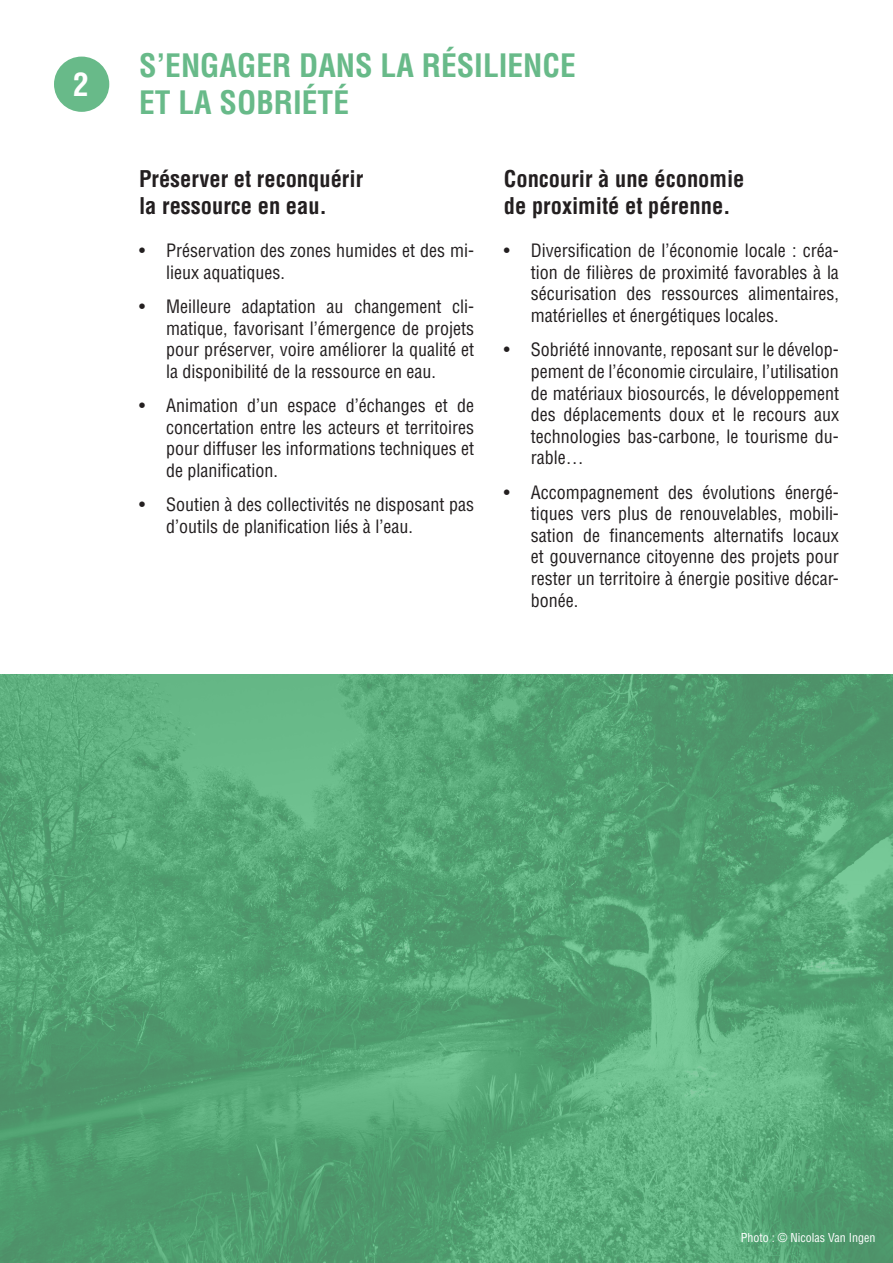
<style>
.page{position:relative;width:893px;height:1263px;background:#fff}
.page>*{position:absolute;margin:0;border:0;box-sizing:border-box;transform-origin:0 0}
.t1{font:700 condensed 31.5px "Helvetica LT Std";color:#68ba89}
.t2{font:700 condensed 31.5px "Helvetica LT Std";color:#fff}
.t3{font:700 condensed 22.5px "Helvetica LT Std";color:#231f20}
.t4{font:condensed 18px/21.6px "Helvetica LT Std";color:#231f20;text-align:justify}
.t5{font:condensed 12px "Helvetica LT Std";color:#fff}
</style>
<div class="page">
<div style="left:54px;top:57px;width:55px;height:55px;background:#68ba89;border-radius:50%"></div>
<img style="left:0;top:675px;width:893px;height:588px">
<p class="t2" style="left:73px;top:64px;width:17px">2</p>
<p class="t1" style="left:139px;top:45px;width:438px">S’ENGAGER DANS LA RÉSILIENCE</p>
<p class="t1" style="left:139px;top:83px;width:212px">ET LA SOBRIÉTÉ</p>
<p class="t3" style="left:139px;top:165px;width:226px">Préserver et reconquérir</p>
<p class="t3" style="left:139px;top:192px;width:190px">la ressource en eau.</p>
<p class="t4" style="left:166px;top:240px;width:310px;text-indent:-27px">• Préservation des zones humides et des mi&shy;lieux aquatiques.</p>
<p class="t4" style="left:166px;top:296px;width:310px;text-indent:-27px">• Meilleure adaptation au changement cli&shy;matique, favorisant l’émergence de projets pour préserver, voire améliorer la qualité et la disponibilité de la ressource en eau.</p>
<p class="t4" style="left:166px;top:395px;width:310px;text-indent:-27px">• Animation d’un espace d’échanges et de concertation entre les acteurs et territoires pour diffuser les informations techniques et de planification.</p>
<p class="t4" style="left:166px;top:494px;width:310px;text-indent:-27px">• Soutien à des collectivités ne disposant pas d’outils de planification liés à l’eau.</p>
<p class="t3" style="left:504px;top:165px;width:242px">Concourir à une économie</p>
<p class="t3" style="left:504px;top:192px;width:228px">de proximité et pérenne.</p>
<p class="t4" style="left:531px;top:240px;width:310px;text-indent:-27px">• Diversification de l’économie locale : créa&shy;tion de filières de proximité favorables à la sécurisation des ressources alimentaires, matérielles et énergétiques locales.</p>
<p class="t4" style="left:531px;top:339px;width:310px;text-indent:-27px">• Sobriété innovante, reposant sur le dévelop&shy;pement de l’économie circulaire, l’utilisation de matériaux biosourcés, le développement des déplacements doux et le recours aux technologies bas-carbone, le tourisme du&shy;rable…</p>
<p class="t4" style="left:531px;top:481px;width:310px;text-indent:-27px">• Accompagnement des évolutions énergé&shy;tiques vers plus de renouvelables, mobili&shy;sation de financements alternatifs locaux et gouvernance citoyenne des projets pour rester un territoire à énergie positive décar&shy;bonée.</p>
<p class="t5" style="left:741px;top:1230px;width:136px">Photo : © Nicolas Van Ingen</p>
</div>
